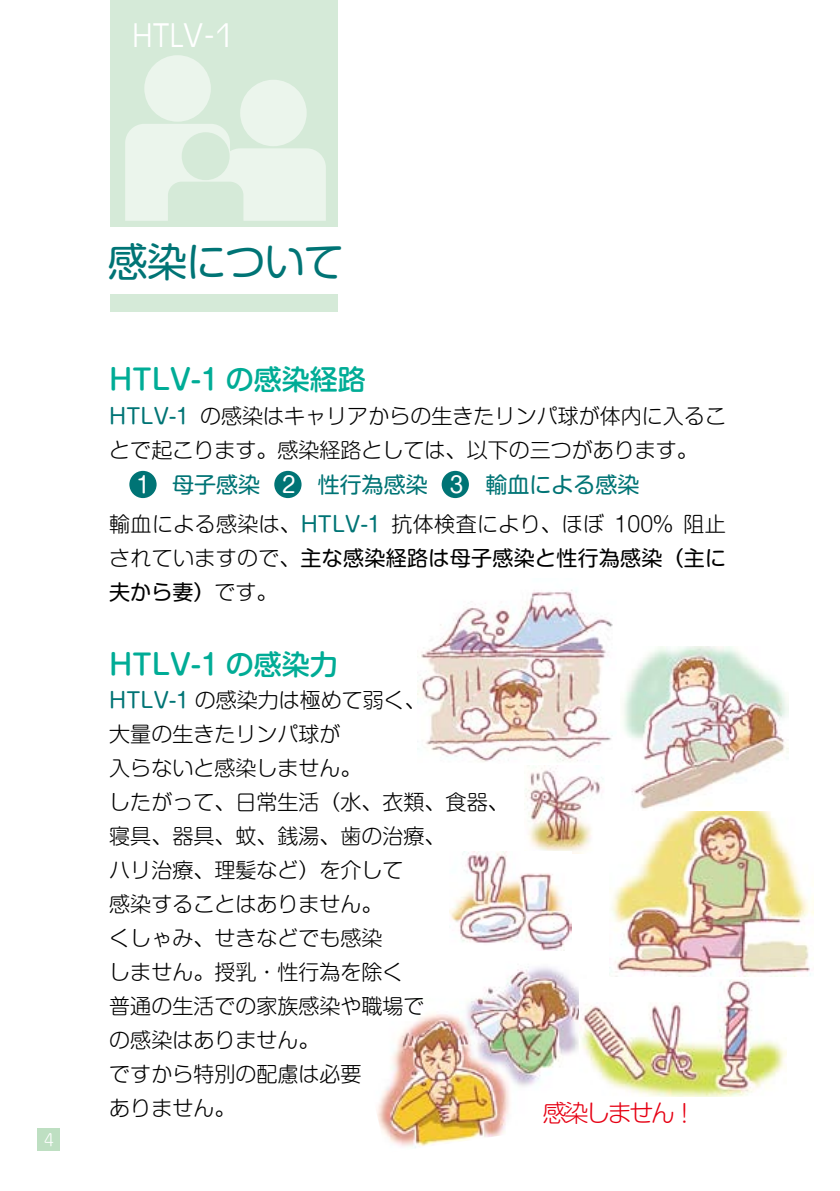
<style>
.page{position:relative;width:840px;height:1191px;background:#fff}
.page>*{position:absolute;margin:0;border:0;box-sizing:border-box;transform-origin:0 0}
.t1{font:40px "Shin M Go";letter-spacing:-.02em;color:#007475}
.t2{font:300 32px "Antique Olive Std";color:#fff}
.t3{font:500 28px "Shin M Go";color:#00ac96}
.t4{font:300 24px "Shin M Go";letter-spacing:-.1em;color:#e60013}
.t5{font:22px "Shin M Go";color:#007475}
.t6{font:300 21px/34px "Shin M Go";color:#000}
.t7{font:300 16px "Shin M Go";color:#fff}
.s1{font-weight:400;color:#007475}
.s2{color:#fff}
.s3{font-weight:400}
</style>
<div class="page">
<img style="left:377px;top:967px;width:201px;height:181px">
<div style="left:111px;top:0;width:226px;height:226px;background:#d5ead8"></div>
<div style="left:111px;top:295px;width:226px;height:17px;background:#d5ead8"></div>
<div style="left:129px;top:471px;width:27px;height:27px;background:#007475;border-radius:50%"></div>
<div style="left:274px;top:471px;width:27px;height:27px;background:#007475;border-radius:50%"></div>
<div style="left:441px;top:471px;width:27px;height:27px;background:#007475;border-radius:50%"></div>
<img style="left:609px;top:811px;width:203px;height:165px">
<img style="left:525px;top:768px;width:79px;height:85px">
<img style="left:578px;top:980px;width:207px;height:116px">
<img style="left:449px;top:851px;width:121px;height:99px">
<img style="left:417px;top:590px;width:196px;height:172px">
<img style="left:623px;top:646px;width:165px;height:163px">
<div style="left:144px;top:55px;width:67px;height:67px;background:#ebf5ec;border-radius:50%"></div>
<div style="left:240px;top:80px;width:66px;height:66px;background:#ebf5ec;border-radius:50%"></div>
<svg style="left:125px;top:124px;width:201px;height:97px"></svg>
<div style="left:37px;top:1128px;width:23px;height:23px;background:#bedfc2"></div>
<h2 class="t2" style="left:132px;top:16px;width:103px">HTLV-1</h2>
<p class="t7" style="left:44px;top:1128px;width:11px">4</p>
<h1 class="t1" style="left:108px;top:234px;width:237px">感染について</h1>
<h3 class="t3" style="left:109px;top:360px;width:258px">HTLV-1 の感染経路</h3>
<p class="t6" style="left:109px;top:398px;width:618px"><span class="s1">HTLV-1</span> の感染はキャリアからの生きたリンパ球が体内に入ることで起こります。感染経路としては、以下の三つがあります。</p>
<p class="t5" style="left:137px;top:469px;width:504px"><span class="s2">1</span>　母子感染　<span class="s2">2</span>　性行為感染　<span class="s2">3</span>　輸血による感染</p>
<p class="t6" style="left:109px;top:506px;width:618px;text-align:justify">輸血による感染は、<span class="s1">HTLV-1</span> 抗体検査により、ほぼ 100% 阻止されていますので、<span class="s3">主な感染経路は母子感染と性行為感染（主に夫から妻）</span>です。</p>
<h3 class="t3" style="left:109px;top:644px;width:230px">HTLV-1 の感染力</h3>
<p class="t6" style="left:109px;top:682px;width:400px"><span class="s1">HTLV-1</span> の感染力は極めて弱く、<br>大量の生きたリンパ球が<br>入らないと感染しません。<br>したがって、日常生活（水、衣類、食器、寝具、器具、蚊、銭湯、歯の治療、<br>ハリ治療、理髪など）を介して<br>感染することはありません。<br>くしゃみ、せきなどでも感染<br>しません。授乳・性行為を除く<br>普通の生活での家族感染や職場で<br>の感染はありません。<br>ですから特別の配慮は必要<br>ありません。</p>
<p class="t4" style="left:542px;top:1096px;width:155px">感染しません！</p>
</div>
